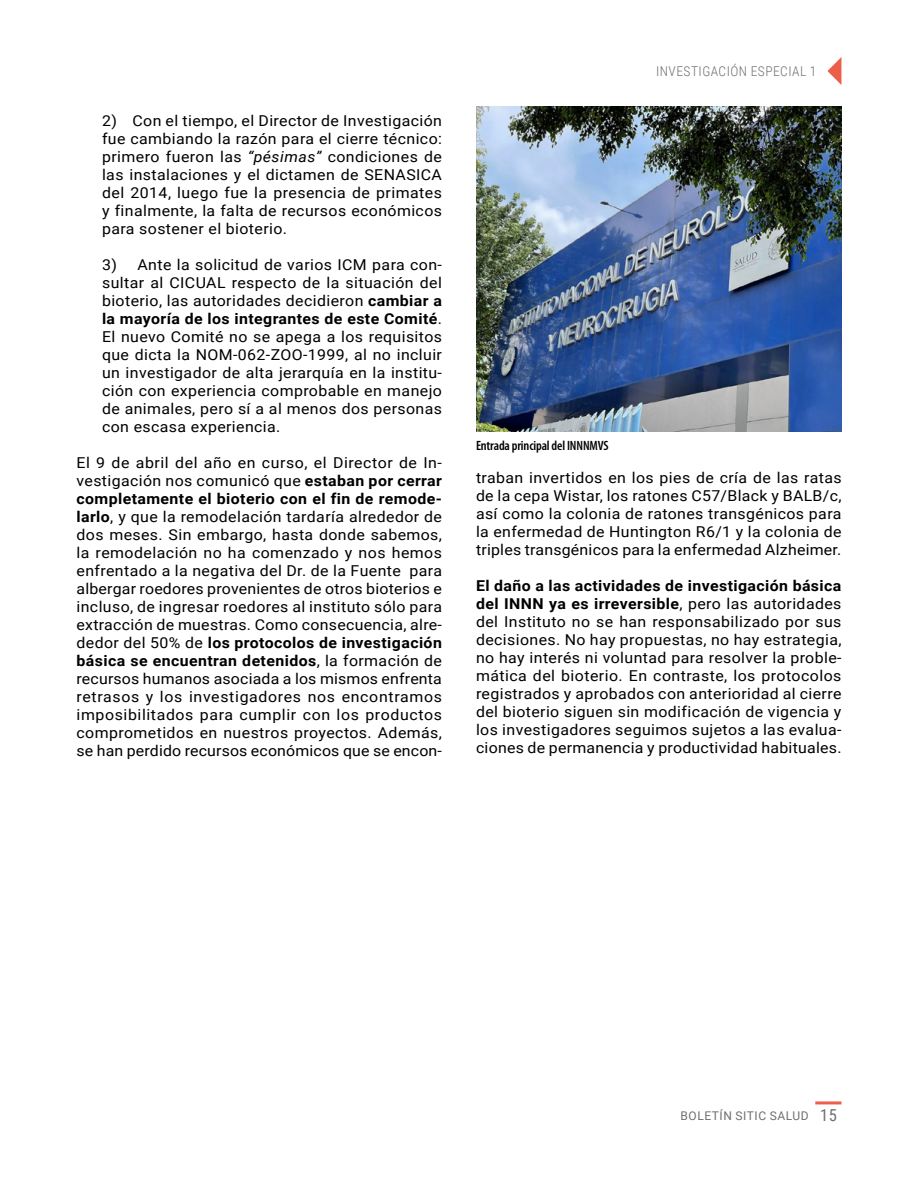
<style>
.page{position:relative;width:918px;height:1188px;background:#fff}
.page>*{position:absolute;margin:0;border:0;box-sizing:border-box;transform-origin:0 0}
.t1{font:15px/18px "Roboto";letter-spacing:.015em;color:#000;text-align:justify;scale:1.06 1}
.t2{font:600 condensed 13.5px "Myriad Pro";letter-spacing:-.01em;color:#000}
.t3{font:300 13.5px "Roboto Condensed";letter-spacing:.035em;color:#706f6f}
.t4{font:12px "Roboto";letter-spacing:.045em;color:#706f6f}
.s1{font-style:italic}
.s2{font-weight:700}
.s3{font-style:inherit}
.s4{font-family:"Roboto Condensed";font-size:16.5px}
</style>
<div class="page">
<img style="left:476px;top:106px;width:365px;height:326px">
<hr style="left:815px;top:1101px;width:26px;height:3px;background:#ec5e49">
<svg style="left:827px;top:57px;width:14px;height:28px"></svg>
<p class="t1" style="left:102px;top:111px;width:322px">2) Con el tiempo, el Director de Investigación fue cambiando la razón para el cierre técnico: primero fueron las <span class="s1">“pésimas”</span> condiciones de las instalaciones y el dictamen de SENASICA del 2014, luego fue la presencia de primates y finalmente, la falta de recursos económicos para sostener el bioterio.</p>
<p class="t1" style="left:102px;top:255px;width:322px">3) Ante la solicitud de varios ICM para con&shy;sultar al CICUAL respecto de la situación del bioterio, las autoridades decidieron <span class="s2">cambiar a la mayoría de los integrantes de este Comité</span>.<br>El nuevo Comité no se apega a los requisitos que dicta la NOM-062-ZOO-1999, al no incluir un investigador de alta jerarquía en la institu&shy;ción con experiencia comprobable en manejo de animales, pero sí a al menos dos personas con escasa experiencia.</p>
<p class="t1" style="left:77px;top:453px;width:346px">El 9 de abril del año en curso, el Director de In&shy;vestigación nos comunicó que <span class="s2">estaban por cerrar completamente el bioterio con el fin de remode&shy;larlo</span>, y que la remodelación tardaría alrededor de dos meses. Sin embargo, hasta donde sabemos, la remodelación no ha comenzado y nos hemos enfrentado a la negativa del Dr. de la Fuente para albergar roedores provenientes de otros bioterios e incluso, de ingresar roedores al instituto sólo para extracción de muestras. Como consecuencia, alre&shy;dedor del 50% de <span class="s2">los protocolos de investigación básica se encuentran detenidos</span>, la formación de recursos humanos asociada a los mismos enfrenta retrasos y los investigadores nos encontramos imposibilitados para cumplir con los productos comprometidos en nuestros proyectos. Además, se han perdido recursos económicos que se encon-</p>
<p class="t3" style="left:656px;top:62px;width:162px">INVESTIGACIÓN ESPECIAL 1</p>
<p class="t2" style="left:476px;top:437px;width:134px">Entrada principal del <span class="s3">INNNMVS</span></p>
<p class="t1" style="left:476px;top:468px;width:346px">traban invertidos en los pies de cría de las ratas de la cepa Wistar, los ratones C57/Black y BALB/c, así como la colonia de ratones transgénicos para la enfermedad de Huntington R6/1 y la colonia de triples transgénicos para la enfermedad Alzheimer.</p>
<p class="t1" style="left:476px;top:576px;width:346px"><span class="s2">El daño a las actividades de investigación básica del INNN ya es irreversible</span>, pero las autoridades del Instituto no se han responsabilizado por sus decisiones. No hay propuestas, no hay estrategia, no hay interés ni voluntad para resolver la proble&shy;mática del bioterio. En contraste, los protocolos registrados y aprobados con anterioridad al cierre del bioterio siguen sin modificación de vigencia y los investigadores seguimos sujetos a las evalua&shy;ciones de permanencia y productividad habituales.</p>
<p class="t4" style="left:681px;top:1108px;width:158px">BOLETÍN SITIC SALUD <span class="s4">15</span></p>
</div>
